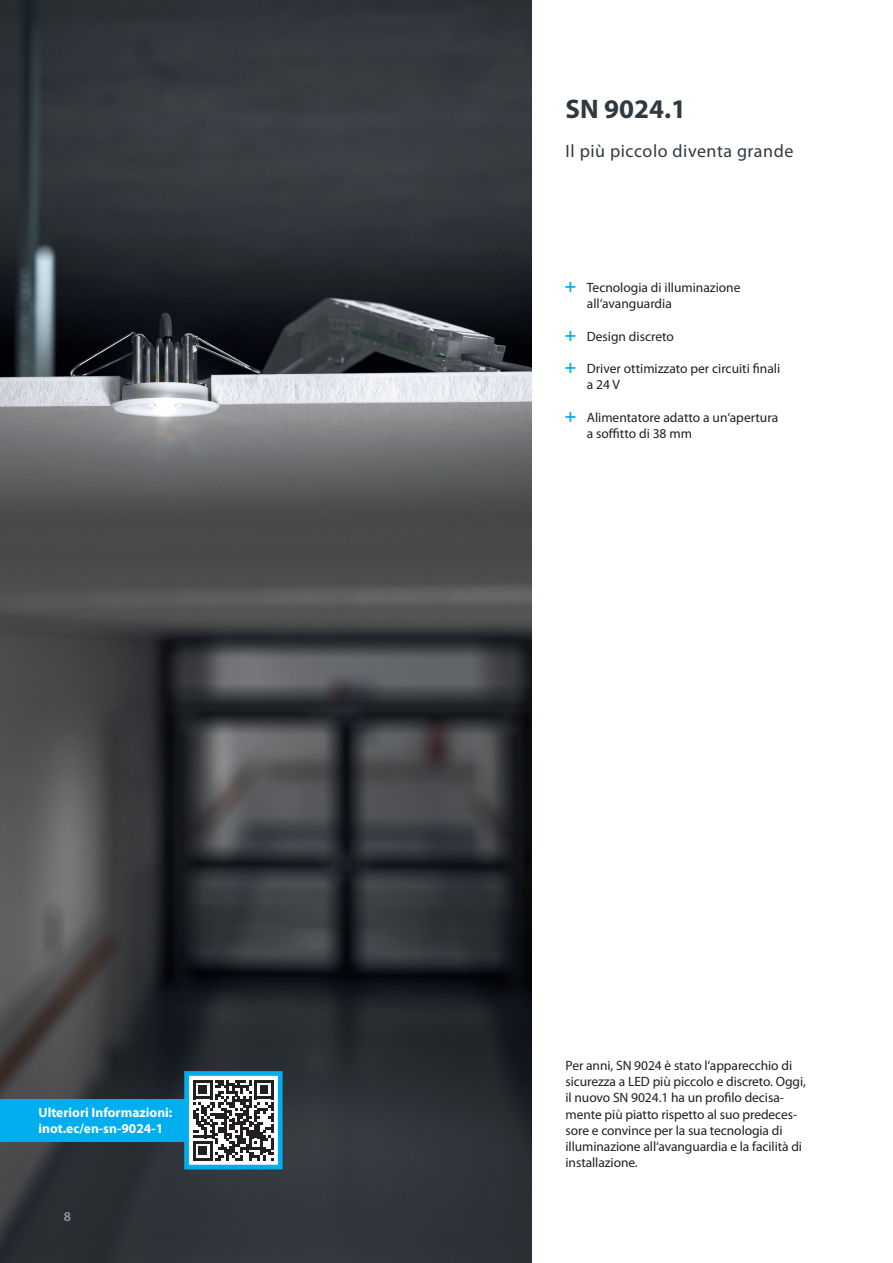
<style>
.page{position:relative;width:893px;height:1263px;background:#fff}
.page>*{position:absolute;margin:0;border:0;box-sizing:border-box;transform-origin:0 0}
.t1{font:700 27px "Myriad Pro";color:#313940}
.t2{font:18px "Myriad Pro";letter-spacing:.03em;color:#313940}
.t3{font:13.5px/16.2px "Myriad Pro";letter-spacing:-.005em;color:#231f20}
.t4{font:700 13.5px/16.2px "Myriad Pro";color:#fff}
.t5{font:600 13.5px "Myriad Pro";color:#909a9e}
</style>
<div class="page">
<img style="left:0;top:0;width:531px;height:1263px">
<div style="left:0;top:1099px;width:196px;height:42px;background:#00aeef"></div>
<div style="left:187px;top:1073px;width:93px;height:94px;background:#fff"></div>
<svg style="left:193px;top:1080px;width:81px;height:81px"></svg>
<div style="left:184px;top:1071px;width:99px;height:98px;border:5px solid #00aeef"></div>
<p class="t4" style="left:38px;top:1104px;width:135px">Ulteriori Informazioni: inot.ec/en-sn-9024-1</p>
<p class="t5" style="left:64px;top:1208px;width:9px">8</p>
<h1 class="t1" style="left:566px;top:91px;width:122px">SN 9024.1</h1>
<h2 class="t2" style="left:566px;top:140px;width:229px">Il più piccolo diventa grande</h2>
<p class="t3" style="left:587px;top:279px;width:155px">Tecnologia di illuminazione all‘avanguardia</p>
<p class="t3" style="left:587px;top:328px;width:89px">Design discreto</p>
<p class="t3" style="left:587px;top:360px;width:195px">Driver ottimizzato per circuiti finali a 24 V</p>
<p class="t3" style="left:587px;top:409px;width:193px">Alimentatore adatto a un‘apertura a soffitto di 38 mm</p>
<p class="t3" style="left:566px;top:1057px;width:242px">Per anni, SN 9024 è stato l‘apparecchio di sicurezza a LED più piccolo e discreto. Oggi, il nuovo SN 9024.1 ha un profilo decisa&shy;mente più piatto rispetto al suo predeces&shy;sore e convince per la sua tecnologia di illuminazione all‘avanguardia e la facilità di installazione.</p>
</div>
